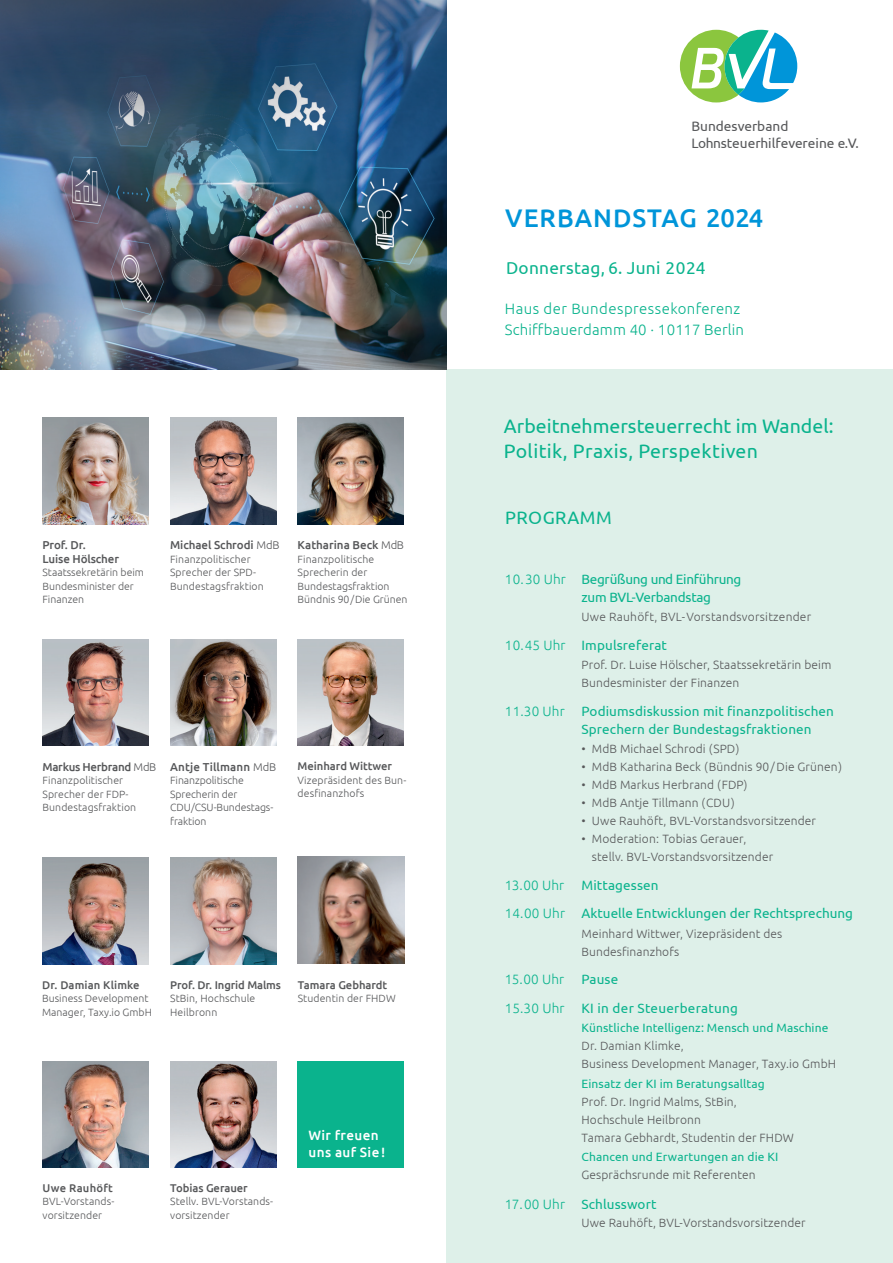
<style>
.page{position:relative;width:893px;height:1263px;background:#fff}
.page>*{position:absolute;margin:0;border:0;box-sizing:border-box;transform-origin:0 0}
.t1{font:500 25.5px "Ubuntu";letter-spacing:.04em;color:#0095d9}
.t2{font:19.5px/25.5px "Ubuntu";color:#0ab38d}
.t3{font:18px "Ubuntu";letter-spacing:.025em;color:#0ab38d}
.t4{font:17.25px "Ubuntu";letter-spacing:.015em;color:#0ab38d}
.t5{font:300 15px/21px "Ubuntu";letter-spacing:.02em;color:#0ab38d}
.t6{font:13.65px/17.2px "Ubuntu";color:#57585a}
.t7{font:13.5px/18px "Ubuntu";letter-spacing:.01em;color:#0ab38d}
.t8{font:13.5px/18px "Ubuntu";letter-spacing:-.015em;color:#0ab38d}
.t9{font:300 13.5px "Ubuntu";letter-spacing:.01em;color:#0ab38d}
.t10{font:500 13.5px/16.5px "Ubuntu";letter-spacing:.025em;color:#fff}
.t11{font:300 12px/18px "Ubuntu";letter-spacing:.01em;color:#57585a}
.t12{font:12px "Ubuntu";letter-spacing:.01em;color:#0ab38d}
.t13{font:500 11.55px/13.5px "Ubuntu";letter-spacing:-.005em;color:#57585a}
.t14{font:500 11.55px "Ubuntu";letter-spacing:-.025em;color:#57585a}
.t15{font:500 11.25px "Ubuntu";letter-spacing:-.005em;color:#57585a}
.t16{font:500 11.25px "Ubuntu";letter-spacing:.02em;color:#57585a}
.t17{font:300 10.5px/13.5px "Ubuntu";letter-spacing:.01em;color:#57585a}
.t18{font:300 10.5px/13.5px "Ubuntu";letter-spacing:-.01em;color:#57585a}
.s1{font-weight:300;font-size:11.25px}
.s2{font-weight:300}
</style>
<div class="page">
<div style="left:446px;top:370px;width:447px;height:893px;background:#def0e9"></div>
<svg style="left:680px;top:30px;width:117px;height:72px"></svg>
<img style="left:298px;top:639px;width:106px;height:107px">
<img style="left:43px;top:418px;width:106px;height:106px">
<img style="left:170px;top:418px;width:106px;height:106px">
<img style="left:298px;top:418px;width:106px;height:106px">
<img style="left:43px;top:639px;width:106px;height:106px">
<img style="left:170px;top:639px;width:107px;height:106px">
<div style="left:298px;top:1061px;width:106px;height:106px;background:#0ab38d"></div>
<img style="left:43px;top:858px;width:106px;height:106px">
<img style="left:170px;top:858px;width:106px;height:106px">
<img style="left:298px;top:857px;width:106px;height:106px">
<img style="left:43px;top:1061px;width:106px;height:106px">
<img style="left:170px;top:1061px;width:106px;height:106px">
<img style="left:0;top:0;width:446px;height:370px">
<p class="t13" style="left:43px;top:538px;width:78px">Prof. Dr.<br>Luise Hölscher</p>
<p class="t17" style="left:43px;top:565px;width:103px">Staatssekretärin beim<br>Bundesminister der<br>Finanzen</p>
<p class="t13" style="left:170px;top:538px;width:111px">Michael Schrodi <span class="s1">MdB</span></p>
<p class="t17" style="left:170px;top:552px;width:95px">Finanzpolitischer<br>Sprecher der SPD-<br>Bundestagsfraktion</p>
<p class="t13" style="left:298px;top:538px;width:108px">Katharina Beck <span class="s1">MdB</span></p>
<p class="t17" style="left:298px;top:552px;width:111px">Finanzpolitische<br>Sprecherin der<br>Bundestagsfraktion<br>Bündnis 90/Die Grünen</p>
<p class="t14" style="left:43px;top:759px;width:115px">Markus Herbrand <span class="s1">MdB</span></p>
<p class="t17" style="left:43px;top:773px;width:95px">Finanzpolitischer<br>Sprecher der FDP-<br>Bundestagsfraktion</p>
<p class="t13" style="left:170px;top:759px;width:107px">Antje Tillmann <span class="s1">MdB</span></p>
<p class="t18" style="left:170px;top:773px;width:104px">Finanzpolitische<br>Sprecherin der<br>CDU/CSU-Bundestags&shy;fraktion</p>
<p class="t15" style="left:298px;top:759px;width:96px">Meinhard Wittwer</p>
<p class="t17" style="left:298px;top:773px;width:110px">Vizepräsident des Bun&shy;desfinanzhofs</p>
<p class="t15" style="left:42px;top:978px;width:99px">Dr. Damian Klimke</p>
<p class="t17" style="left:42px;top:992px;width:111px">Business Development<br>Manager, Taxy.io GmbH</p>
<p class="t15" style="left:170px;top:978px;width:112px">Prof. Dr. Ingrid Malms</p>
<p class="t17" style="left:170px;top:992px;width:87px">StBin, Hochschule<br>Heilbronn</p>
<p class="t15" style="left:298px;top:978px;width:91px">Tamara Gebhardt</p>
<p class="t17" style="left:298px;top:992px;width:99px">Studentin der FHDW</p>
<p class="t16" style="left:43px;top:1181px;width:72px">Uwe Rauhöft</p>
<p class="t17" style="left:43px;top:1195px;width:73px">BVL-Vorstands&shy;vorsitzender</p>
<p class="t15" style="left:170px;top:1181px;width:79px">Tobias Gerauer</p>
<p class="t17" style="left:170px;top:1195px;width:104px">Stellv. BVL-Vorstands&shy;vorsitzender</p>
<p class="t10" style="left:309px;top:1127px;width:78px">Wir freuen uns auf Sie !</p>
<p class="t6" style="left:691px;top:117px;width:169px">Bundesverband<br>Lohnsteuerhilfevereine e.V.</p>
<h1 class="t1" style="left:505px;top:202px;width:260px">VERBANDSTAG 2024</h1>
<h3 class="t4" style="left:506px;top:257px;width:201px">Donnerstag, 6. Juni 2024</h3>
<p class="t5" style="left:505px;top:297px;width:241px">Haus der Bundespressekonferenz<br>Schiffbauerdamm 40 · 10117 Berlin</p>
<h2 class="t2" style="left:504px;top:412px;width:331px">Arbeitnehmersteuerrecht im Wandel:<br>Politik, Praxis, Perspektiven</h2>
<h3 class="t3" style="left:505px;top:507px;width:108px">PROGRAMM</h3>
<p class="t8" style="left:581px;top:570px;width:161px;text-indent:-77px"><span class="s2">10.30 Uhr</span> Begrüßung und Einführung zum BVL-Verbandstag</p>
<p class="t11" style="left:581px;top:608px;width:231px">Uwe Rauhöft, BVL-Vorstandsvorsitzender</p>
<p class="t7" style="left:505px;top:636px;width:164px"><span class="s2">10.45 Uhr</span> Impulsreferat</p>
<p class="t11" style="left:581px;top:656px;width:252px">Prof. Dr. Luise Hölscher, Staatssekretärin beim<br>Bundesminister der Finanzen</p>
<p class="t7" style="left:581px;top:702px;width:254px;text-indent:-77px"><span class="s2">11.30 Uhr</span> Podiumsdiskussion mit finanzpolitischen<br>Sprechern der Bundestagsfraktionen</p>
<p class="t11" style="left:581px;top:740px;width:160px">• MdB Michael Schrodi (SPD)</p>
<p class="t11" style="left:581px;top:758px;width:262px">• MdB Katharina Beck (Bündnis 90/ Die Grünen)</p>
<p class="t11" style="left:581px;top:776px;width:168px">• MdB Markus Herbrand (FDP)</p>
<p class="t11" style="left:581px;top:794px;width:155px">• MdB Antje Tillmann (CDU)</p>
<p class="t11" style="left:581px;top:812px;width:236px">• Uwe Rauhöft, BVL-Vorstandsvorsitzender</p>
<p class="t11" style="left:592px;top:830px;width:183px;text-indent:-10px">• Moderation: Tobias Gerauer, stellv. BVL-Vorstandsvorsitzender</p>
<p class="t9" style="left:505px;top:877px;width:61px">13.00 Uhr</p>
<p class="t7" style="left:505px;top:870px;width:350px;line-height:28.5px;text-indent:77px">Mittagessen<br><span class="s2">14.00 Uhr</span> Aktuelle Entwicklungen der Rechtsprechung</p>
<p class="t11" style="left:581px;top:924px;width:202px">Meinhard Wittwer, Vizepräsident des<br>Bundesfinanzhofs</p>
<p class="t9" style="left:505px;top:971px;width:61px">15.00 Uhr</p>
<p class="t7" style="left:581px;top:970px;width:38px">Pause</p>
<p class="t9" style="left:505px;top:1000px;width:61px">15.30 Uhr</p>
<p class="t7" style="left:581px;top:999px;width:158px">KI in der Steuerberatung</p>
<p class="t12" style="left:581px;top:1021px;width:248px">Künstliche Intelligenz: Mensch und Maschine</p>
<p class="t11" style="left:581px;top:1037px;width:256px">Dr. Damian Klimke,<br>Business Development Manager, Taxy.io GmbH</p>
<p class="t12" style="left:581px;top:1076px;width:185px">Einsatz der KI im Beratungsalltag</p>
<p class="t11" style="left:581px;top:1092px;width:214px">Prof. Dr. Ingrid Malms, StBin,<br>Hochschule Heilbronn<br>Tamara Gebhardt, Studentin der FHDW</p>
<p class="t12" style="left:581px;top:1150px;width:198px">Chancen und Erwartungen an die KI</p>
<p class="t11" style="left:581px;top:1166px;width:176px">Gesprächsrunde mit Referenten</p>
<p class="t7" style="left:505px;top:1194px;width:153px"><span class="s2">17.00 Uhr</span> Schlusswort</p>
<p class="t11" style="left:581px;top:1214px;width:226px">Uwe Rauhöft, BVL-Vorstandsvorsitzender</p>
</div>
